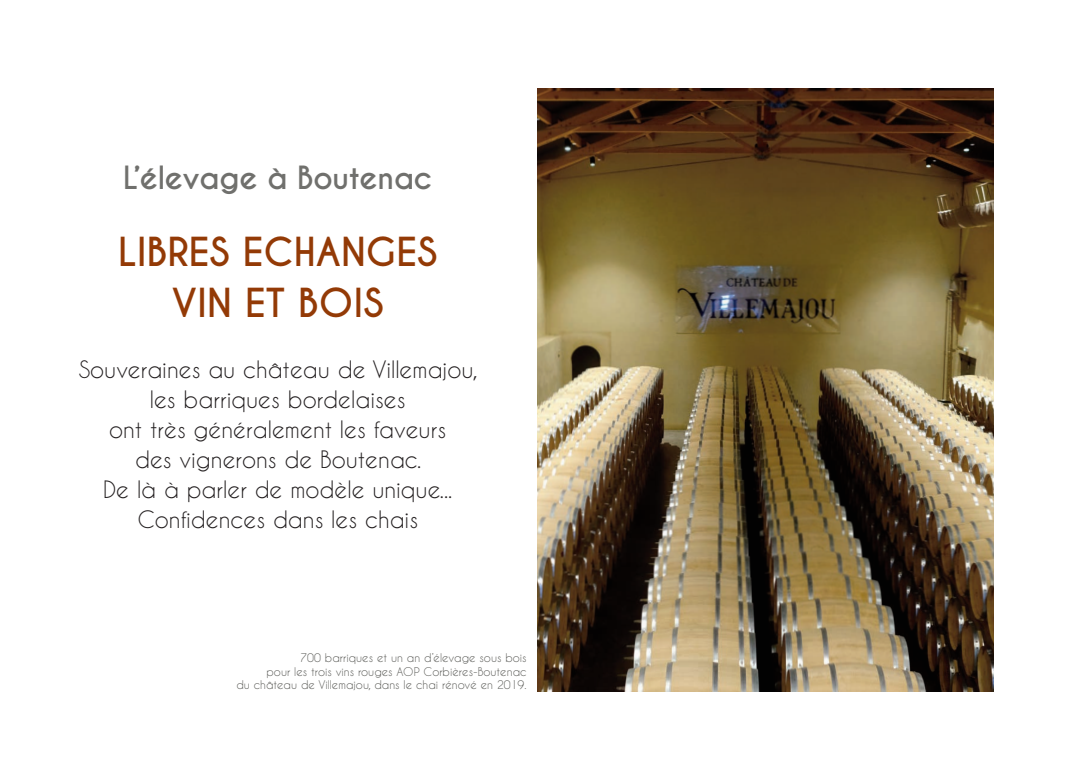
<style>
.page{position:relative;width:1088px;height:780px;background:#fff}
.page>*{position:absolute;margin:0;border:0;box-sizing:border-box;transform-origin:0 0}
.t1{font:700 37.5px/50.8px "Caviar Dreams";color:#933a06;text-align:center}
.t2{font:700 30px "Caviar Dreams";letter-spacing:-.015em;color:#70706d}
.t3{font:22.5px/30px "Caviar Dreams";color:#231f20;text-align:center}
.t4{font:11.25px/13.5px "Caviar Dreams";color:#555652;text-align:right}
</style>
<div class="page">
<img style="left:538px;top:89px;width:455px;height:602px">
<h2 class="t2" style="left:123px;top:161px;width:311px">L’élevage à Boutenac</h2>
<h1 class="t1" style="left:118px;top:228px;width:321px">LIBRES ECHANGES<br>VIN ET BOIS</h1>
<p class="t3" style="left:79px;top:355px;width:400px">Souveraines au château de Villemajou, les barriques bordelaises<br>ont très généralement les faveurs<br>des vignerons de Boutenac.<br>De là à parler de modèle unique...<br>Confidences dans les chais</p>
<p class="t4" style="left:236px;top:651px;width:292px">700 barriques et un an d’élevage sous bois<br>pour les trois vins rouges AOP Corbières-Boutenac<br>du château de Villemajou, dans le chai rénové en 2019.</p>
</div>
